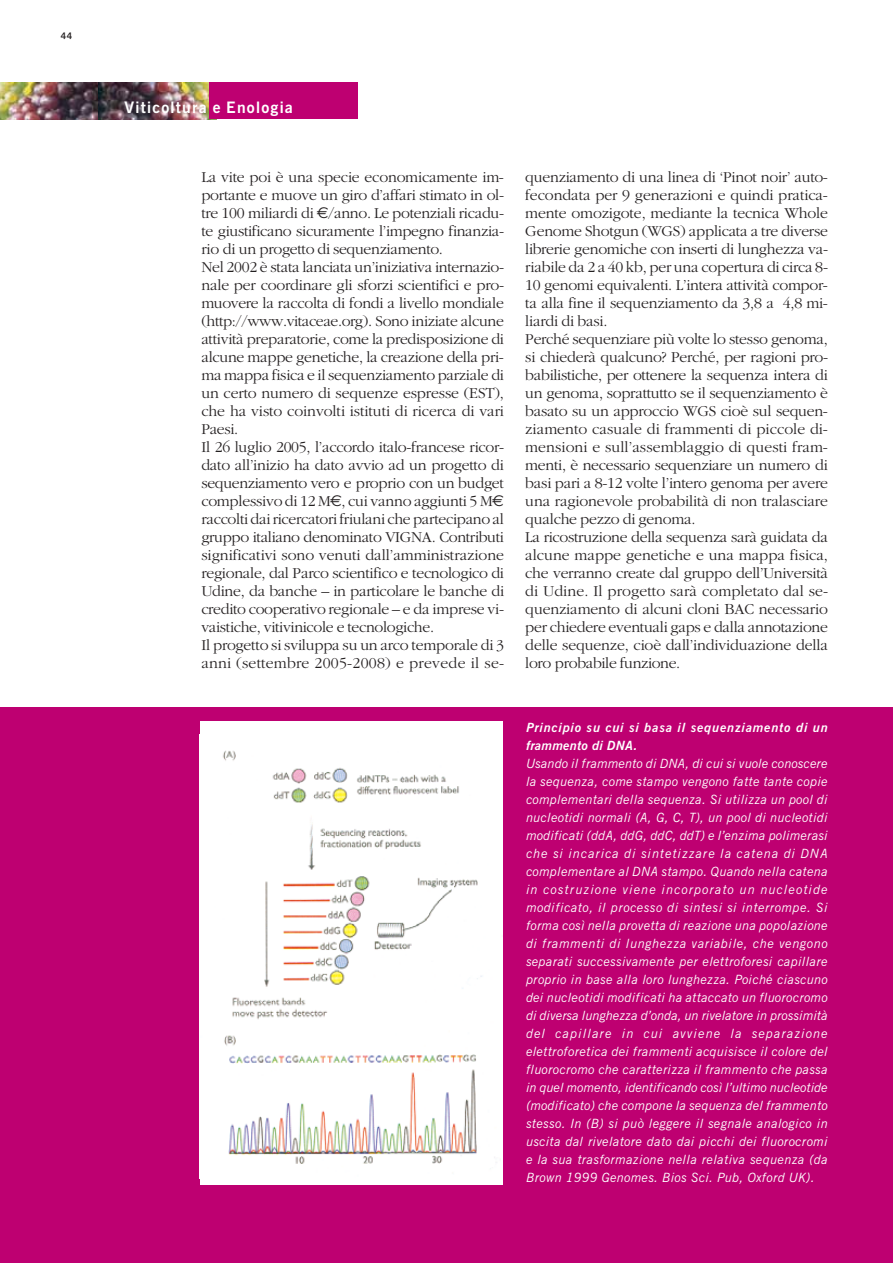
<style>
.page{position:relative;width:893px;height:1263px;background:#fff}
.page>*{position:absolute;margin:0;border:0;box-sizing:border-box;transform-origin:0 0}
.t1{font:300 15.75px/18px "Garamond";letter-spacing:-.015em;color:#231f20}
.t2{font:700 15.75px "News Gothic BT";letter-spacing:.08em;color:#fff}
.t3{font:italic 12.75px/18px "News Gothic BT";letter-spacing:.025em;color:#fff;text-align:justify}
.t4{font:italic 700 12.75px/18px "News Gothic BT";letter-spacing:.07em;color:#fff}
.t5{font:700 9px "News Gothic BT";color:#231f20}
.s1{font-family:"Euro Sans";font-weight:400}
</style>
<div class="page">
<div style="left:0;top:708px;width:892px;height:555px;background:#be0071"></div>
<img style="left:0;top:83px;width:99px;height:36px">
<img style="left:99px;top:83px;width:110px;height:36px">
<div style="left:209px;top:83px;width:148px;height:36px;background:#be0071"></div>
<div style="left:200px;top:721px;width:303px;height:464px;background:#fff"></div>
<img style="left:223px;top:750px;width:272px;height:419px">
<p class="t5" style="left:61px;top:33px;width:13px">44</p>
<p class="t2" style="left:125px;top:101px;width:170px">Viticoltura e Enologia</p>
<p class="t1" style="left:201px;top:169px;width:304px">La vite poi è una specie economicamente im&shy;portante e muove un giro d’affari stimato in ol&shy;tre 100 miliardi di <span class="s1">€</span>/anno. Le potenziali ricadu&shy;te giustificano sicuramente l’impegno finanzia&shy;rio di un progetto di sequenziamento.<br>Nel 2002 è stata lanciata un’iniziativa internazio&shy;nale per coordinare gli sforzi scientifici e pro&shy;muovere la raccolta di fondi a livello mondiale (http://www.vitaceae.org). Sono iniziate alcune attività preparatorie, come la predisposizione di alcune mappe genetiche, la creazione della pri&shy;ma mappa fisica e il sequenziamento parziale di un certo numero di sequenze espresse (EST), che ha visto coinvolti istituti di ricerca di vari Paesi.<br>Il 26 luglio 2005, l’accordo italo-francese ricor&shy;dato all’inizio ha dato avvio ad un progetto di sequenziamento vero e proprio con un budget complessivo di 12 M<span class="s1">€</span>, cui vanno aggiunti 5 M<span class="s1">€ </span>raccolti dai ricercatori friulani che partecipano al gruppo italiano denominato VIGNA. Contributi significativi sono venuti dall’amministrazione regionale, dal Parco scientifico e tecnologico di Udine, da banche – in particolare le banche di credito cooperativo regionale – e da imprese vi&shy;vaistiche, vitivinicole e tecnologiche.<br>Il progetto si sviluppa su un arco temporale di 3 anni (settembre 2005-2008) e prevede il se-</p>
<p class="t1" style="left:525px;top:169px;width:304px">quenziamento di una linea di ‘Pinot noir’ auto&shy;fecondata per 9 generazioni e quindi pratica&shy;mente omozigote, mediante la tecnica Whole Genome Shotgun (WGS) applicata a tre diverse librerie genomiche con inserti di lunghezza va&shy;riabile da 2 a 40 kb, per una copertura di circa 8- 10 genomi equivalenti. L’intera attività compor&shy;ta alla fine il sequenziamento da 3,8 a 4,8 mi&shy;liardi di basi.<br>Perché sequenziare più volte lo stesso genoma, si chiederà qualcuno? Perché, per ragioni pro&shy;babilistiche, per ottenere la sequenza intera di un genoma, soprattutto se il sequenziamento è basato su un approccio WGS cioè sul sequen&shy;ziamento casuale di frammenti di piccole di&shy;mensioni e sull’assemblaggio di questi fram&shy;menti, è necessario sequenziare un numero di basi pari a 8-12 volte l’intero genoma per avere una ragionevole probabilità di non tralasciare qualche pezzo di genoma.<br>La ricostruzione della sequenza sarà guidata da alcune mappe genetiche e una mappa fisica, che verranno create dal gruppo dell’Università di Udine. Il progetto sarà completato dal se&shy;quenziamento di alcuni cloni BAC necessario per chiedere eventuali gaps e dalla annotazione delle sequenze, cioè dall’individuazione della loro probabile funzione.</p>
<p class="t4" style="left:526px;top:720px;width:303px">Principio su cui si basa il sequenziamento di un frammento di DNA.</p>
<p class="t3" style="left:526px;top:756px;width:303px">Usando il frammento di DNA, di cui si vuole conoscere la sequenza, come stampo vengono fatte tante copie complementari della sequenza. Si utilizza un pool di nucleotidi normali (A, G, C, T), un pool di nucleotidi modificati (ddA, ddG, ddC, ddT) e l’enzima polimerasi che si incarica di sintetizzare la catena di DNA complementare al DNA stampo. Quando nella catena in costruzione viene incorporato un nucleotide modificato, il processo di sintesi si interrompe. Si forma così nella provetta di reazione una popolazione di frammenti di lunghezza variabile, che vengono separati successivamente per elettroforesi capillare proprio in base alla loro lunghezza. Poiché ciascuno dei nucleotidi modificati ha attaccato un fluorocromo di diversa lunghezza d’onda, un rivelatore in prossimità del capillare in cui avviene la separazione elettroforetica dei frammenti acquisisce il colore del fluorocromo che caratterizza il frammento che passa in quel momento, identificando così l’ultimo nucleotide (modificato) che compone la sequenza del frammento stesso. In (B) si può leggere il segnale analogico in uscita dal rivelatore dato dai picchi dei fluorocromi e la sua trasformazione nella relativa sequenza (da Brown 1999 Genomes. Bios Sci. Pub, Oxford UK).</p>
</div>
